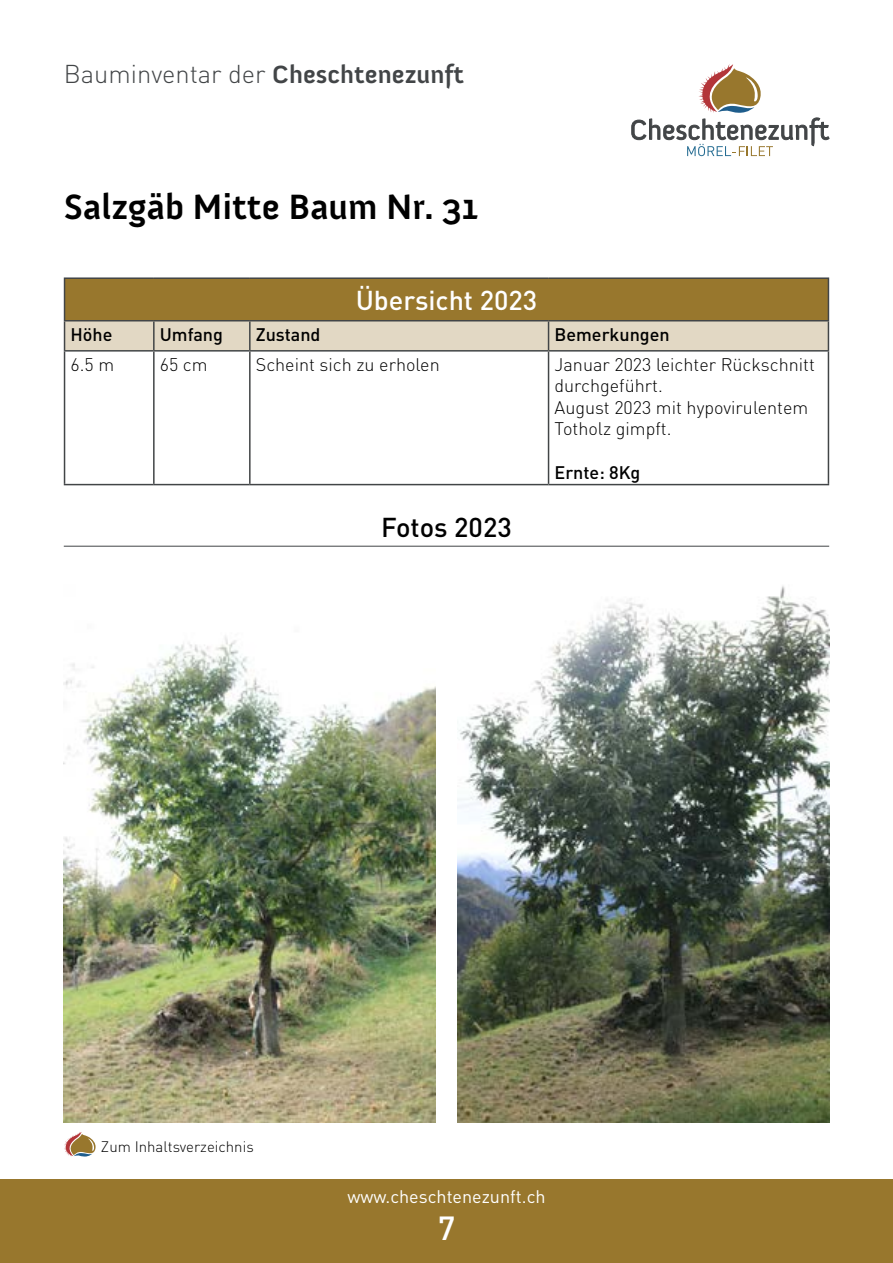
<style>
.page{position:relative;width:893px;height:1263px;background:#fff}
.page>*{position:absolute;margin:0;border:0;box-sizing:border-box;transform-origin:0 0}
.t1{font:700 36px "Anivers";color:#000}
.t2{font:500 33px "DIN Pro";color:#fff}
.t3{font:500 27px "DIN Pro";color:#fff}
.t4{font:500 27px "DIN Pro";color:#000}
.t5{font:300 25.5px "DIN Pro";color:#424547}
.t6{font:300 18px/21.6px "DIN Pro";color:#000}
.t7{font:500 18px "DIN Pro";color:#000}
.t8{font:18px "DIN Pro";color:#fff}
.t9{font:300 15px "DIN Pro";color:#000}
.s1{font-family:"Anivers";font-weight:700}
</style>
<div class="page">
<svg style="left:631px;top:64px;width:199px;height:92px"></svg>
<div style="left:0;top:1179px;width:893px;height:84px;background:#98772d"></div>
<svg style="left:64px;top:1132px;width:32px;height:25px"></svg>
<div style="left:65px;top:278px;width:763px;height:43px;background:#98772d"></div>
<hr style="left:64px;top:277px;width:90px;height:2px;background:#424547">
<hr style="left:64px;top:279px;width:1px;height:41px;background:#424547">
<hr style="left:154px;top:277px;width:96px;height:2px;background:#424547">
<hr style="left:250px;top:277px;width:299px;height:2px;background:#424547">
<hr style="left:549px;top:277px;width:280px;height:2px;background:#424547">
<hr style="left:828px;top:279px;width:1px;height:41px;background:#424547">
<hr style="left:64px;top:320px;width:90px;height:1px;background:#424547">
<hr style="left:154px;top:320px;width:96px;height:1px;background:#424547">
<hr style="left:250px;top:320px;width:299px;height:1px;background:#424547">
<hr style="left:549px;top:320px;width:280px;height:1px;background:#424547">
<div style="left:64px;top:321px;width:765px;height:29px;background:#e2d8c4"></div>
<hr style="left:64px;top:350px;width:90px;height:2px;background:#424547">
<hr style="left:64px;top:352px;width:1px;height:132px;background:#424547">
<hr style="left:154px;top:350px;width:96px;height:2px;background:#424547">
<hr style="left:153px;top:352px;width:2px;height:132px;background:#424547">
<hr style="left:250px;top:350px;width:299px;height:2px;background:#424547">
<hr style="left:249px;top:352px;width:2px;height:132px;background:#424547">
<hr style="left:549px;top:350px;width:280px;height:2px;background:#424547">
<hr style="left:548px;top:352px;width:1px;height:132px;background:#424547">
<hr style="left:828px;top:352px;width:1px;height:132px;background:#424547">
<hr style="left:64px;top:484px;width:90px;height:1px;background:#424547">
<hr style="left:154px;top:484px;width:96px;height:1px;background:#424547">
<hr style="left:250px;top:484px;width:299px;height:1px;background:#424547">
<hr style="left:549px;top:484px;width:280px;height:1px;background:#424547">
<hr style="left:64px;top:546px;width:765px;height:1px;background:#424547">
<img style="left:64px;top:636px;width:372px;height:487px">
<img style="left:457px;top:586px;width:372px;height:537px">
<h3 class="t5" style="left:64px;top:57px;width:402px">Bauminventar der <span class="s1">Cheschtenezunft</span></h3>
<h1 class="t1" style="left:64px;top:187px;width:416px">Salzgäb Mitte Baum Nr. 31</h1>
<h3 class="t3" style="left:356px;top:282px;width:183px">Übersicht 2023</h3>
<p class="t7" style="left:71px;top:322px;width:43px">Höhe</p>
<p class="t7" style="left:160px;top:322px;width:65px">Umfang</p>
<p class="t7" style="left:256px;top:322px;width:66px">Zustand</p>
<p class="t7" style="left:554px;top:322px;width:117px">Bemerkungen</p>
<p class="t6" style="left:71px;top:353px;width:45px">6.5 m</p>
<p class="t6" style="left:160px;top:353px;width:49px">65 cm</p>
<p class="t6" style="left:256px;top:353px;width:185px">Scheint sich zu erholen</p>
<p class="t6" style="left:554px;top:353px;width:262px">Januar 2023 leichter Rückschnitt durchgeführt.<br>August 2023 mit hypovirulentem<br>Totholz gimpft.</p>
<p class="t7" style="left:554px;top:460px;width:87px">Ernte: 8Kg</p>
<h3 class="t4" style="left:381px;top:509px;width:132px">Fotos 2023</h3>
<p class="t9" style="left:101px;top:1136px;width:154px">Zum Inhaltsverzeichnis</p>
<p class="t8" style="left:347px;top:1184px;width:200px">www.cheschtenezunft.ch</p>
<h2 class="t2" style="left:438px;top:1205px;width:19px">7</h2>
</div>
